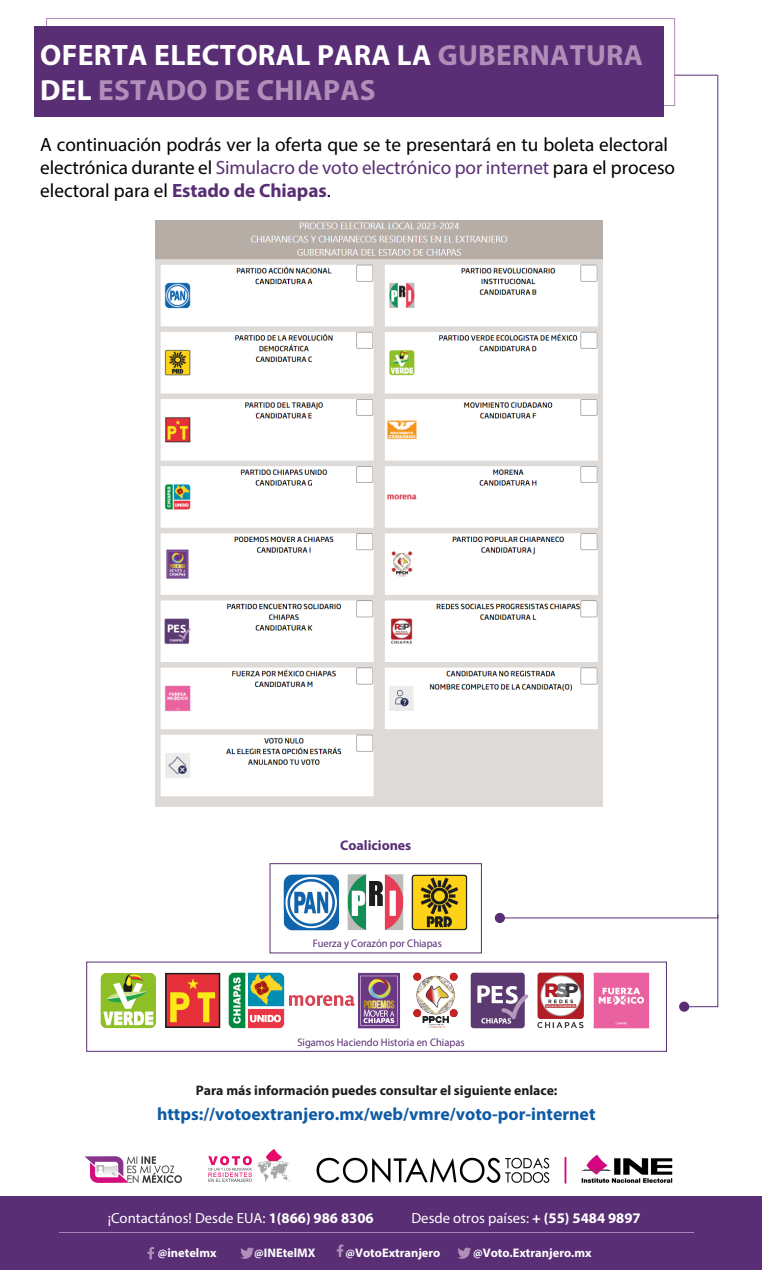
<style>
.page{position:relative;width:762px;height:1270px;background:#fff}
.page>*{position:absolute;margin:0;border:0;box-sizing:border-box;transform-origin:0 0}
.t1{font:700 29.65px "Myriad Pro";letter-spacing:.01em;color:#fff}
.t2{font:700 29.25px "Myriad Pro";letter-spacing:.01em;color:#b18eba}
.t3{font:19.25px/23.1px "Myriad Pro";letter-spacing:-.005em;color:#000}
.t4{font:700 17.75px "Myriad Pro";color:#0f5aa4}
.t5{font:14.7px "Myriad Pro";color:#fff}
.t6{font:700 13.95px "Myriad Pro";color:#592e74}
.t7{font:700 13.75px "Myriad Pro";color:#1e1e1c}
.t8{font:700 12.45px "Myriad Pro";color:#fff}
.t9{font:11px "Myriad Pro";color:#592e74;scale:.95 1}
.s1{font-size:29.25px}
.s2{font-size:29.25px;color:#b18eba}
.s3{color:#fff}
.s4{color:#592e74}
.s5{font-weight:700;color:#592e74}
.s6{font-weight:700}
</style>
<div class="page">
<img style="left:75px;top:1149px;width:606px;height:48px">
<div style="left:0;top:1197px;width:761px;height:73px;background:#592e74"></div>
<hr style="left:59px;top:1232px;width:635px;height:1px;background:#b081b8">
<svg style="left:240px;top:1247px;width:14px;height:12px"></svg>
<svg style="left:336px;top:1244px;width:7px;height:13px"></svg>
<svg style="left:457px;top:1247px;width:14px;height:12px"></svg>
<svg style="left:147px;top:1247px;width:7px;height:12px"></svg>
<div style="left:46px;top:18px;width:629px;height:88px;border:1px solid #b18eba"></div>
<div style="left:34px;top:27px;width:629px;height:90px;background:#592e74"></div>
<svg style="left:502px;top:74px;width:216px;height:845px"></svg>
<hr style="left:674px;top:75px;width:43px;height:1px;background:#592e74">
<img style="left:155px;top:220px;width:447px;height:586px">
<div style="left:494px;top:913px;width:11px;height:10px;background:#592e74;border-radius:50%"></div>
<div style="left:679px;top:1001px;width:10px;height:11px;background:#592e74;border-radius:50%"></div>
<img style="left:283px;top:874px;width:185px;height:57px">
<div style="left:270px;top:863px;width:211px;height:90px;border:1px solid #592e74"></div>
<img style="left:290px;top:995px;width:57px;height:11px">
<img style="left:100px;top:972px;width:185px;height:57px">
<img style="left:413px;top:972px;width:116px;height:57px">
<img style="left:537px;top:972px;width:47px;height:57px">
<img style="left:593px;top:972px;width:57px;height:57px">
<img style="left:347px;top:972px;width:53px;height:57px">
<svg style="left:679px;top:913px;width:39px;height:95px"></svg>
<h1 class="t1" style="left:40px;top:35px;width:604px">OFERTA ELECTORAL <span class="s1">PARA LA</span> <span class="s2">GUBERNATURA</span></h1>
<h2 class="t2" style="left:40px;top:71px;width:337px"><span class="s3">DEL</span> ESTADO DE CHIAPAS</h2>
<p class="t3" style="left:40px;top:132px;width:636px">A continuación podrás ver la oferta que se te presentará en tu boleta electoral electrónica durante el <span class="s4">Simulacro de voto electrónico por internet</span> para el proceso electoral para el <span class="s5">Estado de Chiapas</span>.</p>
<p class="t6" style="left:340px;top:836px;width:73px">Coaliciones</p>
<p class="t9" style="left:312px;top:937px;width:137px">Fuerza y Corazón por Chiapas</p>
<p class="t9" style="left:297px;top:1036px;width:177px">Sigamos Haciendo Historia en Chiapas</p>
<p class="t7" style="left:196px;top:1082px;width:363px">Para más información puedes consultar el siguiente enlace:</p>
<p class="t4" style="left:157px;top:1102px;width:440px">https://votoextranjero.mx/web/vmre/voto-por-internet</p>
<p class="t5" style="left:108px;top:1209px;width:267px">¡Contactános! Desde EUA: <span class="s6">1(866) 986 8306</span></p>
<p class="t5" style="left:411px;top:1209px;width:231px">Desde otros países: <span class="s6">+ (55) 5484 9897</span></p>
<p class="t8" style="left:158px;top:1245px;width:60px">@inetelmx</p>
<p class="t8" style="left:254px;top:1245px;width:63px">@INEtelMX</p>
<p class="t8" style="left:345px;top:1245px;width:96px">@VotoExtranjero</p>
<p class="t8" style="left:473px;top:1245px;width:120px">@Voto.Extranjero.mx</p>
</div>
